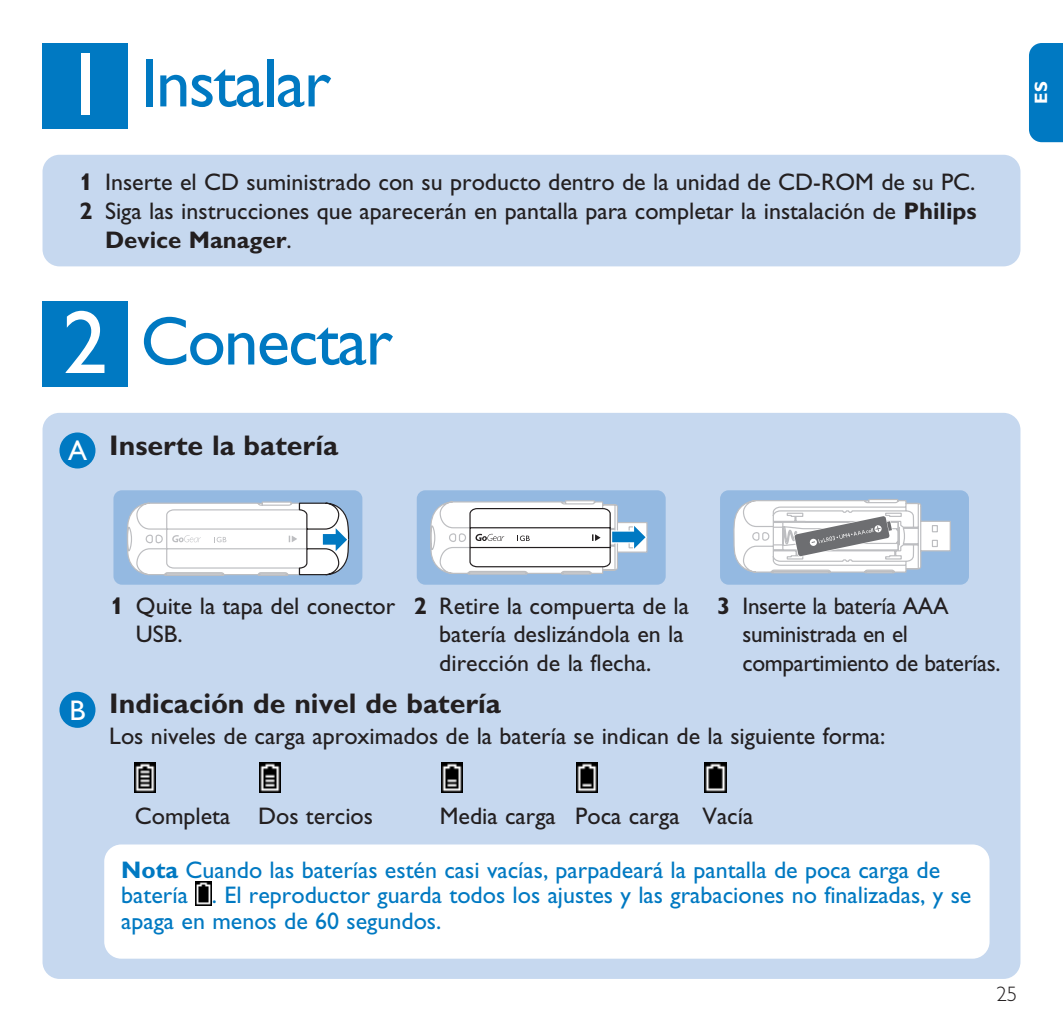
<style>
.page{position:relative;width:1063px;height:1021px;background:#fff}
.page>*{position:absolute;margin:0;border:0;box-sizing:border-box;transform-origin:0 0}
.t1{font:69px "Gill Sans";letter-spacing:-.025em;color:#0079c2}
.t2{font:69px "Gill Alt One";letter-spacing:-.025em;color:#0079c2}
.t3{font:700 28.5px "Gill Alt One";color:#231f20}
.t4{font:28.5px "Gill Sans Std";color:#fff}
.t5{font:24px/28.8px "Gill Alt One";color:#231f20}
.t6{font:24px/25.5px "Gill Alt One";color:#0079c2}
.t7{font:700 24px "Gill Alt One";color:#231f20}
.t8{font:300 21px "Gill Alt One";color:#231f20}
.t9{font:700 18px "Gill Alt One";color:#fff}
.s1{font-family:"Gill Sans Std";font-size:90px;color:#fff}
.s2{font-weight:700}
.s3{font-weight:400}
.s4{font-family:"Gill Sans Std";font-weight:400;color:#fff}
</style>
<div class="page">
<div style="left:1029px;top:43px;width:34px;height:99px;background:#0079c2"></div>
<div style="left:43px;top:155px;width:977px;height:111px;background:#c6d8ef;border-radius:17px"></div>
<div style="left:43px;top:43px;width:85px;height:85px;background:#0079c2"></div>
<div style="left:43px;top:413px;width:977px;height:565px;background:#c6d8ef;border-radius:17px"></div>
<div style="left:43px;top:301px;width:85px;height:85px;background:#0079c2"></div>
<div style="left:59px;top:432px;width:36px;height:36px;background:#0079c2;border-radius:50%"></div>
<div style="left:720px;top:490px;width:249px;height:94px;background:#94b9e1;border-radius:9px"></div>
<svg style="left:733px;top:499px;width:218px;height:74px;background:#d4d9de"></svg>
<div style="left:417px;top:490px;width:249px;height:94px;background:#94b9e1;border-radius:9px"></div>
<svg style="left:430px;top:500px;width:218px;height:75px;background:#dae1e8"></svg>
<div style="left:113px;top:490px;width:249px;height:94px;background:#94b9e1;border-radius:9px"></div>
<svg style="left:127px;top:501px;width:222px;height:75px;background:#e8ecf0"></svg>
<img style="left:705px;top:762px;width:21px;height:30px">
<img style="left:576px;top:762px;width:22px;height:30px">
<img style="left:441px;top:762px;width:22px;height:30px">
<img style="left:259px;top:762px;width:21px;height:30px">
<img style="left:135px;top:762px;width:21px;height:30px">
<div style="left:59px;top:691px;width:36px;height:36px;background:#0079c2;border-radius:50%"></div>
<div style="left:104px;top:844px;width:886px;height:114px;background:#fff;border-radius:17px"></div>
<img style="left:195px;top:882px;width:17px;height:23px">
<h1 class="t1" style="left:63px;top:59px;width:270px"><span class="s1">1</span> Instalar</h1>
<p class="t5" style="left:80px;top:170px;width:897px"><span class="s2">1</span> Inserte el CD suministrado con su producto dentro de la unidad de CD-ROM de su PC.</p>
<p class="t5" style="left:80px;top:199px;width:899px"><span class="s2">2</span> Siga las instrucciones que aparecerán en pantalla para completar la instalación de <span class="s2">Philips</span></p>
<p class="t7" style="left:105px;top:231px;width:188px">Device Manager<span class="s3">.</span></p>
<h1 class="t2" style="left:63px;top:317px;width:332px"><span class="s1">2</span> Conectar</h1>
<p class="t3" style="left:68px;top:436px;width:272px"><span class="s4">A</span> Inserte la batería</p>
<p class="t9" style="left:1035px;top:104px;width:24px;rotate:-90deg">ES</p>
<p class="t4" style="left:70px;top:700px;width:18px">B</p>
<p class="t5" style="left:136px;top:593px;width:261px;text-indent:-26px"><span class="s2">1</span> Quite la tapa del conector<br>USB.</p>
<p class="t5" style="left:439px;top:593px;width:251px;text-indent:-26px"><span class="s2">2</span> Retire la compuerta de la batería deslizándola en la dirección de la flecha.</p>
<p class="t5" style="left:743px;top:593px;width:260px;text-indent:-26px"><span class="s2">3</span> Inserte la batería AAA suministrada en el compartimiento de baterías.</p>
<p class="t3" style="left:109px;top:693px;width:393px">Indicación de nivel de batería</p>
<p class="t5" style="left:109px;top:724px;width:778px">Los niveles de carga aproximados de la batería se indican de la siguiente forma:</p>
<p class="t5" style="left:135px;top:804px;width:240px">Completa Dos tercios</p>
<p class="t5" style="left:440px;top:804px;width:315px">Media carga Poca carga Vacía</p>
<p class="t6" style="left:121px;top:859px;width:852px"><span class="s2">Nota</span> Cuando las baterías estén casi vacías, parpadeará la pantalla de poca carga de batería . El reproductor guarda todos los ajustes y las grabaciones no finalizadas, y se apaga en menos de 60 segundos.</p>
<p class="t8" style="left:996px;top:986px;width:22px">25</p>
</div>
